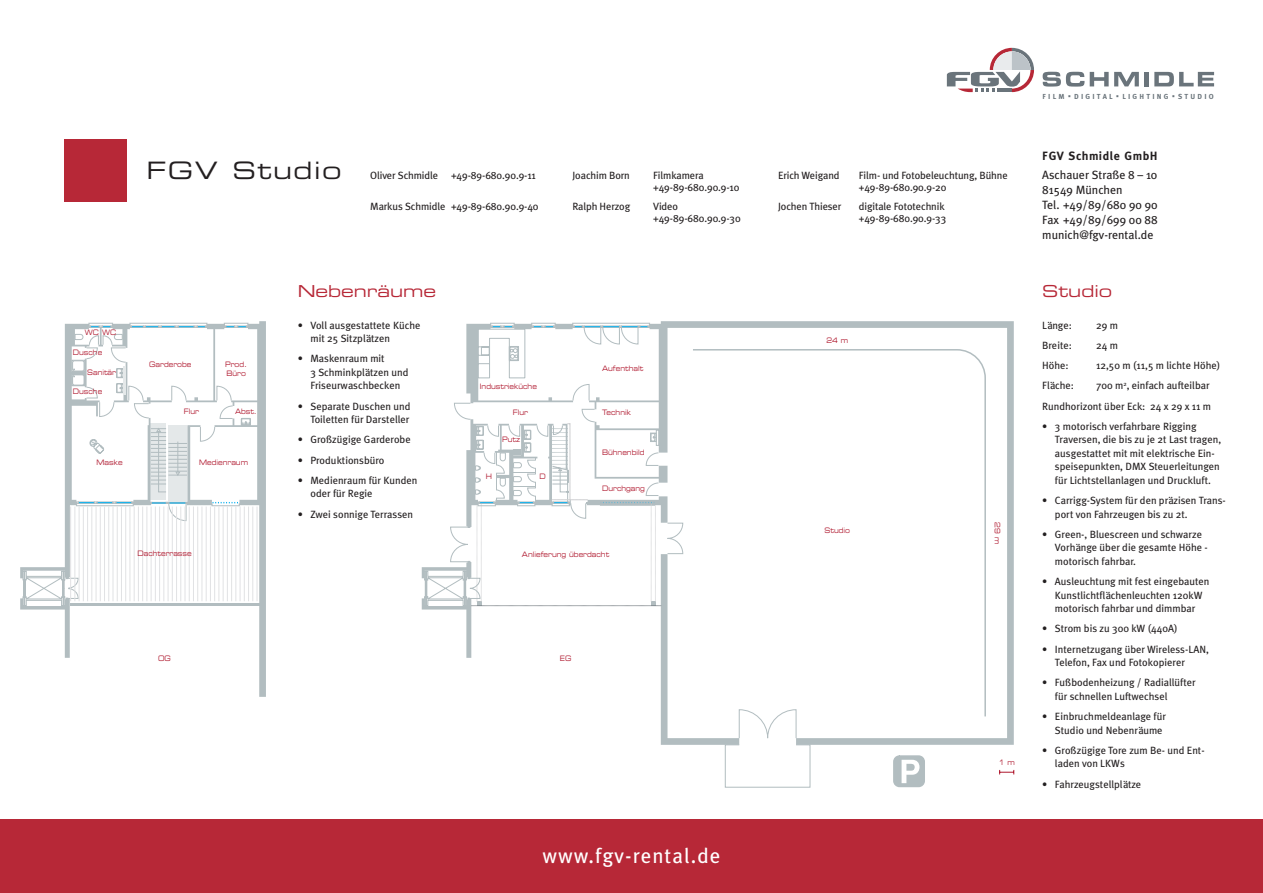
<style>
.page{position:relative;width:1263px;height:893px;background:#fff}
.page>*{position:absolute;margin:0;border:0;box-sizing:border-box;transform-origin:0 0}
.t1{font:24px "Eurostile Extended Two";letter-spacing:.06em;color:#231f20}
.t2{font:21px "Meta Plus";letter-spacing:.05em;color:#fff}
.t3{font:16.5px "Eurostile Extended Two";color:#b72837}
.t4{font:12px/15px "Meta Plus";color:#231f20}
.t5{font:700 12px "Meta Plus";letter-spacing:.04em;color:#231f20}
.t6{font:10.5px/13.5px "Meta Plus";color:#231f20}
.t7{font:7.5px/9px "Eurostile Extended Two";color:#af172d;scale:.8 1}
.t8{font:7.35px "Meta Plus Bold Caps";letter-spacing:.3em;color:#6a747b}
</style>
<div class="page">
<div style="left:65px;top:139px;width:62px;height:62px;background:#b72837"></div>
<svg style="left:589px;top:321px;width:425px;height:424px"></svg>
<svg style="left:811px;top:348px;width:176px;height:370px"></svg>
<svg style="left:422px;top:324px;width:389px;height:464px"></svg>
<svg style="left:999px;top:770px;width:15px;height:4px"></svg>
<svg style="left:893px;top:755px;width:32px;height:32px"></svg>
<svg style="left:20px;top:321px;width:246px;height:376px"></svg>
<div style="left:0;top:819px;width:1263px;height:74px;background:#b72837"></div>
<svg style="left:947px;top:48px;width:87px;height:44px"></svg>
<svg style="left:1043px;top:72px;width:41px;height:15px"></svg>
<svg style="left:1090px;top:72px;width:49px;height:14px"></svg>
<div style="left:1144px;top:72px;width:5px;height:14px;background:#6a747b"></div>
<svg style="left:1154px;top:72px;width:60px;height:14px"></svg>
<h1 class="t1" style="left:146px;top:154px;width:197px">FGV Studio</h1>
<p class="t6" style="left:370px;top:169px;width:167px">Oliver Schmidle +49-89-680.90.9-11</p>
<p class="t6" style="left:370px;top:200px;width:170px">Markus Schmidle +49-89-680.90.9-40</p>
<p class="t6" style="left:572px;top:169px;width:59px">Joachim Born</p>
<p class="t6" style="left:653px;top:170px;width:88px;line-height:12px">Filmkamera +49-89-680.90.9-10</p>
<p class="t6" style="left:572px;top:200px;width:59px">Ralph Herzog</p>
<p class="t6" style="left:653px;top:201px;width:89px;line-height:12px">Video +49-89-680.90.9-30</p>
<p class="t7" style="left:85px;top:327px;width:41px">WC WC</p>
<p class="t7" style="left:73px;top:347px;width:38px">Dusche</p>
<p class="t7" style="left:87px;top:367px;width:38px">Sanitär</p>
<p class="t7" style="left:73px;top:387px;width:38px">Dusche</p>
<p class="t7" style="left:97px;top:457px;width:34px">Maske</p>
<p class="t7" style="left:149px;top:359px;width:54px">Garderobe</p>
<p class="t7" style="left:225px;top:359px;width:29px">Prod.<br>Büro</p>
<p class="t7" style="left:184px;top:406px;width:21px">Flur</p>
<p class="t7" style="left:235px;top:406px;width:29px">Abst.</p>
<p class="t7" style="left:199px;top:457px;width:63px">Medienraum</p>
<p class="t7" style="left:137px;top:548px;width:69px">Dachterrasse</p>
<h3 class="t3" style="left:298px;top:280px;width:140px">Nebenräume</h3>
<p class="t6" style="left:310px;top:318px;width:112px;text-indent:-13px">• Voll ausgestattete Küche mit 25 Sitzplätzen</p>
<p class="t6" style="left:310px;top:352px;width:100px;text-indent:-13px">• Maskenraum mit<br>3 Schminkplätzen und<br>Friseurwaschbecken</p>
<p class="t6" style="left:298px;top:399px;width:114px;text-align:right">• Separate Duschen und<br>Toiletten für Darsteller</p>
<p class="t6" style="left:298px;top:433px;width:115px">• Großzügige Garderobe</p>
<p class="t6" style="left:298px;top:453px;width:88px">• Produktionsbüro</p>
<p class="t6" style="left:310px;top:473px;width:108px;text-indent:-13px">• Medienraum für Kunden oder für Regie</p>
<p class="t6" style="left:298px;top:507px;width:117px">• Zwei sonnige Terrassen</p>
<p class="t7" style="left:480px;top:382px;width:73px">Industrieküche</p>
<p class="t7" style="left:513px;top:408px;width:21px">Flur</p>
<p class="t7" style="left:502px;top:434px;width:24px">Putz</p>
<p class="t7" style="left:486px;top:471px;width:9px">H</p>
<p class="t7" style="left:539px;top:471px;width:9px">D</p>
<p class="t7" style="left:602px;top:363px;width:53px">Aufenthalt</p>
<p class="t7" style="left:602px;top:408px;width:38px">Technik</p>
<p class="t7" style="left:602px;top:448px;width:55px">Bühnenbild</p>
<p class="t7" style="left:602px;top:484px;width:55px">Durchgang</p>
<p class="t7" style="left:522px;top:550px;width:111px">Anlieferung überdacht</p>
<p class="t7" style="left:158px;top:653px;width:18px">OG</p>
<p class="t7" style="left:560px;top:653px;width:16px">EG</p>
<h2 class="t2" style="left:542px;top:843px;width:180px">www.fgv-rental.de</h2>
<p class="t6" style="left:778px;top:169px;width:63px">Erich Weigand</p>
<p class="t6" style="left:859px;top:170px;width:150px;line-height:12px">Film- und Fotobeleuchtung, Bühne +49-89-680.90.9-20</p>
<p class="t6" style="left:778px;top:200px;width:65px">Jochen Thieser</p>
<p class="t6" style="left:859px;top:201px;width:89px;line-height:12px">digitale Fototechnik +49-89-680.90.9-33</p>
<p class="t7" style="left:826px;top:335px;width:29px">24 m</p>
<p class="t7" style="left:824px;top:526px;width:33px">Studio</p>
<p class="t7" style="left:1002px;top:522px;width:29px;rotate:90deg">29 m</p>
<p class="t7" style="left:999px;top:758px;width:22px">1 m</p>
<p class="t8" style="left:1042px;top:92px;width:24px">FILM</p>
<p class="t8" style="left:1074px;top:92px;width:40px">DIGITAL</p>
<p class="t8" style="left:1122px;top:92px;width:48px">LIGHTING</p>
<p class="t8" style="left:1178px;top:92px;width:37px">STUDIO</p>
<p class="t5" style="left:1042px;top:149px;width:117px">FGV Schmidle GmbH</p>
<p class="t4" style="left:1042px;top:168px;width:117px">Aschauer Straße 8 – 10<br>81549 München<br>Tel. +49/89/680 90 90<br>Fax +49/89/699 00 88 munich@fgv-rental.de</p>
<h3 class="t3" style="left:1042px;top:280px;width:72px">Studio</h3>
<p class="t6" style="left:1042px;top:318px;width:31px">Länge:</p>
<p class="t6" style="left:1096px;top:318px;width:23px">29 m</p>
<p class="t6" style="left:1042px;top:338px;width:31px">Breite:</p>
<p class="t6" style="left:1096px;top:338px;width:23px">24 m</p>
<p class="t6" style="left:1042px;top:358px;width:28px">Höhe:</p>
<p class="t6" style="left:1096px;top:358px;width:125px">12,50 m (11,5 m lichte Höhe)</p>
<p class="t6" style="left:1042px;top:379px;width:33px">Fläche:</p>
<p class="t6" style="left:1042px;top:375px;width:171px;line-height:20.2px;text-align:right">700 m<sup>2</sup>, einfach aufteilbar<br>Rundhorizont über Eck: 24 x 29 x 11 m</p>
<p class="t6" style="left:1055px;top:419px;width:168px;text-indent:-13px">• 3 motorisch verfahrbare Rigging Traversen, die bis zu je 2t Last tragen, ausgestattet mit mit elektrische Ein&shy;speisepunkten, DMX Steuerleitungen für Lichtstellanlagen und Druckluft.</p>
<p class="t6" style="left:1055px;top:494px;width:172px;text-indent:-13px">• Carrigg-System für den präzisen Trans&shy;port von Fahrzeugen bis zu 2t.</p>
<p class="t6" style="left:1055px;top:527px;width:154px;text-indent:-13px">• Green-, Bluescreen und schwarze<br>Vorhänge über die gesamte Höhe - motorisch fahrbar.</p>
<p class="t6" style="left:1042px;top:575px;width:169px;text-align:center">• Ausleuchtung mit fest eingebauten<br>Kunstlichtflächenleuchten 120kW motorisch fahrbar und dimmbar</p>
<p class="t6" style="left:1042px;top:622px;width:137px">• Strom bis zu 300 kW (440A)</p>
<p class="t6" style="left:1055px;top:642px;width:156px;text-indent:-13px">• Internetzugang über Wireless-LAN,<br>Telefon, Fax und Fotokopierer</p>
<p class="t6" style="left:1055px;top:676px;width:142px;text-indent:-13px">• Fußbodenheizung / Radiallüfter für schnellen Luftwechsel</p>
<p class="t6" style="left:1055px;top:710px;width:113px;text-indent:-13px">• Einbruchmeldeanlage für<br>Studio und Nebenräume</p>
<p class="t6" style="left:1055px;top:743px;width:151px;text-indent:-13px">• Großzügige Tore zum Be- und Ent&shy;laden von LKWs</p>
<p class="t6" style="left:1042px;top:777px;width:101px">• Fahrzeugstellplätze</p>
</div>
